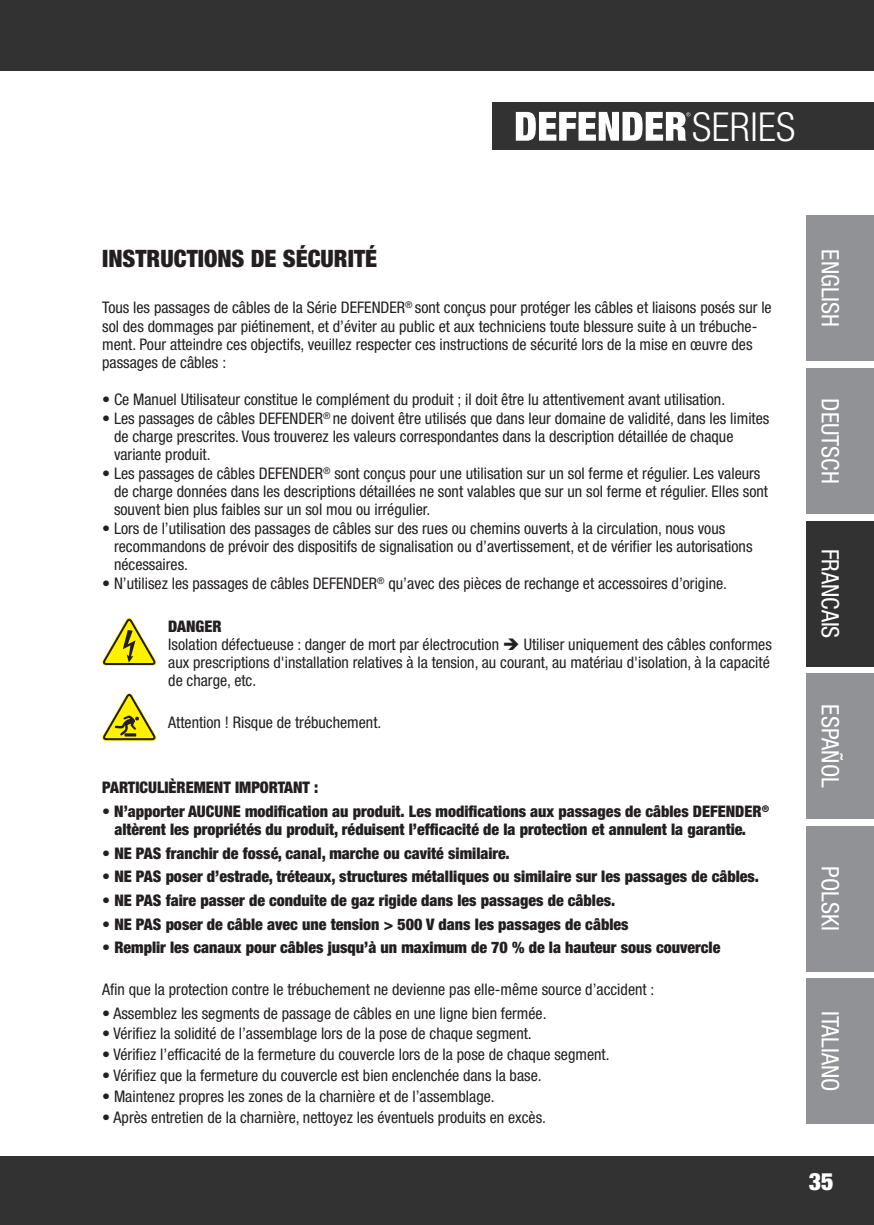
<style>
.page{position:relative;width:874px;height:1225px;background:#fff}
.page>*{position:absolute;margin:0;border:0;box-sizing:border-box;transform-origin:0 0}
.t1{font:300 condensed 40px "Helvetica Neue LT Pro";letter-spacing:.01em;color:#fff}
.t2{font:condensed 24px "Helvetica Neue LT Std";color:#fff}
.t3{font:900 condensed 24px "Helvetica Neue LT Pro";color:#231f20}
.t4{font:900 condensed 24px "Helvetica Neue LT Std";color:#fff}
.t5{font:condensed 16px/18px "Helvetica Neue LT Pro";color:#231f20}
.t6{font:900 condensed 16px/18px "Helvetica Neue LT Pro";color:#231f20}
.s1{font-weight:900}
</style>
<div class="page">
<div style="left:0;top:1155px;width:873px;height:70px;background:#333233"></div>
<div style="left:0;top:0;width:873px;height:71px;background:#333233"></div>
<div style="left:806px;top:215px;width:67px;height:146px;background:#909295"></div>
<div style="left:806px;top:368px;width:67px;height:146px;background:#909295"></div>
<div style="left:806px;top:521px;width:67px;height:145px;background:#333233"></div>
<div style="left:806px;top:673px;width:67px;height:146px;background:#909295"></div>
<div style="left:806px;top:826px;width:67px;height:145px;background:#909295"></div>
<div style="left:806px;top:978px;width:67px;height:146px;background:#909295"></div>
<div style="left:492px;top:102px;width:381px;height:47px;background:#333233"></div>
<svg style="left:515px;top:112px;width:175px;height:29px"></svg>
<svg style="left:102px;top:617px;width:55px;height:49px"></svg>
<svg style="left:102px;top:693px;width:55px;height:48px"></svg>
<h1 class="t1" style="left:691px;top:104px;width:105px">SERIES</h1>
<h2 class="t3" style="left:102px;top:244px;width:276px">INSTRUCTIONS DE SÉCURITÉ</h2>
<p class="t5" style="left:102px;top:299px;width:670px">Tous les passages de câbles de la Série DEFENDER<sup>®</sup> sont conçus pour protéger les câbles et liaisons posés sur le sol des dommages par piétinement, et d’éviter au public et aux techniciens toute blessure suite à un trébuche&shy;ment. Pour atteindre ces objectifs, veuillez respecter ces instructions de sécurité lors de la mise en œuvre des passages de câbles :</p>
<p class="t5" style="left:102px;top:390px;width:624px">• Ce Manuel Utilisateur constitue le complément du produit ; il doit être lu attentivement avant utilisation.</p>
<p class="t5" style="left:114px;top:409px;width:656px;text-indent:-12px">• Les passages de câbles DEFENDER<sup>®</sup> ne doivent être utilisés que dans leur domaine de validité, dans les limites de charge prescrites. Vous trouverez les valeurs correspondantes dans la description détaillée de chaque variante produit.</p>
<p class="t5" style="left:114px;top:464px;width:655px;text-indent:-12px">• Les passages de câbles DEFENDER<sup>®</sup> sont conçus pour une utilisation sur un sol ferme et régulier. Les valeurs de charge données dans les descriptions détaillées ne sont valables que sur un sol ferme et régulier. Elles sont souvent bien plus faibles sur un sol mou ou irrégulier.</p>
<p class="t5" style="left:114px;top:519px;width:639px;text-indent:-12px">• Lors de l’utilisation des passages de câbles sur des rues ou chemins ouverts à la circulation, nous vous recommandons de prévoir des dispositifs de signalisation ou d’avertissement, et de vérifier les autorisations nécessaires.</p>
<p class="t5" style="left:102px;top:574px;width:626px">• N’utilisez les passages de câbles DEFENDER<sup>®</sup> qu’avec des pièces de rechange et accessoires d’origine.</p>
<p class="t5" style="left:168px;top:617px;width:605px"><span class="s1">DANGER<br></span>Isolation défectueuse : danger de mort par électrocution ➔ Utiliser uniquement des câbles conformes aux prescriptions d'installation relatives à la tension, au courant, au matériau d'isolation, à la capacité de charge, etc.</p>
<p class="t5" style="left:168px;top:713px;width:214px">Attention ! Risque de trébuchement.</p>
<p class="t6" style="left:102px;top:778px;width:217px">PARTICULIÈREMENT IMPORTANT :</p>
<p class="t6" style="left:114px;top:802px;width:656px;text-indent:-12px">• N’apporter AUCUNE modification au produit. Les modifications aux passages de câbles DEFENDER<sup>® </sup>altèrent les propriétés du produit, réduisent l’efficacité de la protection et annulent la garantie.</p>
<p class="t6" style="left:102px;top:843px;width:408px">• NE PAS franchir de fossé, canal, marche ou cavité similaire.</p>
<p class="t6" style="left:102px;top:867px;width:658px">• NE PAS poser d’estrade, tréteaux, structures métalliques ou similaire sur les passages de câbles.</p>
<p class="t6" style="left:102px;top:891px;width:514px">• NE PAS faire passer de conduite de gaz rigide dans les passages de câbles.</p>
<p class="t6" style="left:102px;top:914px;width:527px">• NE PAS poser de câble avec une tension &gt; 500 V dans les passages de câbles</p>
<p class="t6" style="left:102px;top:938px;width:619px">• Remplir les canaux pour câbles jusqu’à un maximum de 70 % de la hauteur sous couvercle</p>
<p class="t5" style="left:102px;top:980px;width:553px">Afin que la protection contre le trébuchement ne devienne pas elle-même source d’accident :</p>
<p class="t5" style="left:102px;top:1003px;width:445px">• Assemblez les segments de passage de câbles en une ligne bien fermée.</p>
<p class="t5" style="left:102px;top:1024px;width:431px">• Vérifiez la solidité de l’assemblage lors de la pose de chaque segment.</p>
<p class="t5" style="left:102px;top:1045px;width:508px">• Vérifiez l’efficacité de la fermeture du couvercle lors de la pose de chaque segment.</p>
<p class="t5" style="left:102px;top:1066px;width:441px">• Vérifiez que la fermeture du couvercle est bien enclenchée dans la base.</p>
<p class="t5" style="left:102px;top:1087px;width:394px">• Maintenez propres les zones de la charnière et de l’assemblage.</p>
<p class="t5" style="left:102px;top:1108px;width:445px">• Après entretien de la charnière, nettoyez les éventuels produits en excès.</p>
<h2 class="t2" style="left:843px;top:249px;width:79px;rotate:90deg">ENGLISH</h2>
<h2 class="t2" style="left:843px;top:398px;width:87px;rotate:90deg">DEUTSCH</h2>
<h2 class="t2" style="left:843px;top:548px;width:91px;rotate:90deg">FRANCAIS</h2>
<h2 class="t2" style="left:843px;top:704px;width:85px;rotate:90deg">ESPAÑOL</h2>
<h2 class="t2" style="left:843px;top:866px;width:66px;rotate:90deg">POLSKI</h2>
<h2 class="t2" style="left:843px;top:1010px;width:82px;rotate:90deg">ITALIANO</h2>
<h2 class="t4" style="left:808px;top:1166px;width:26px">35</h2>
</div>
